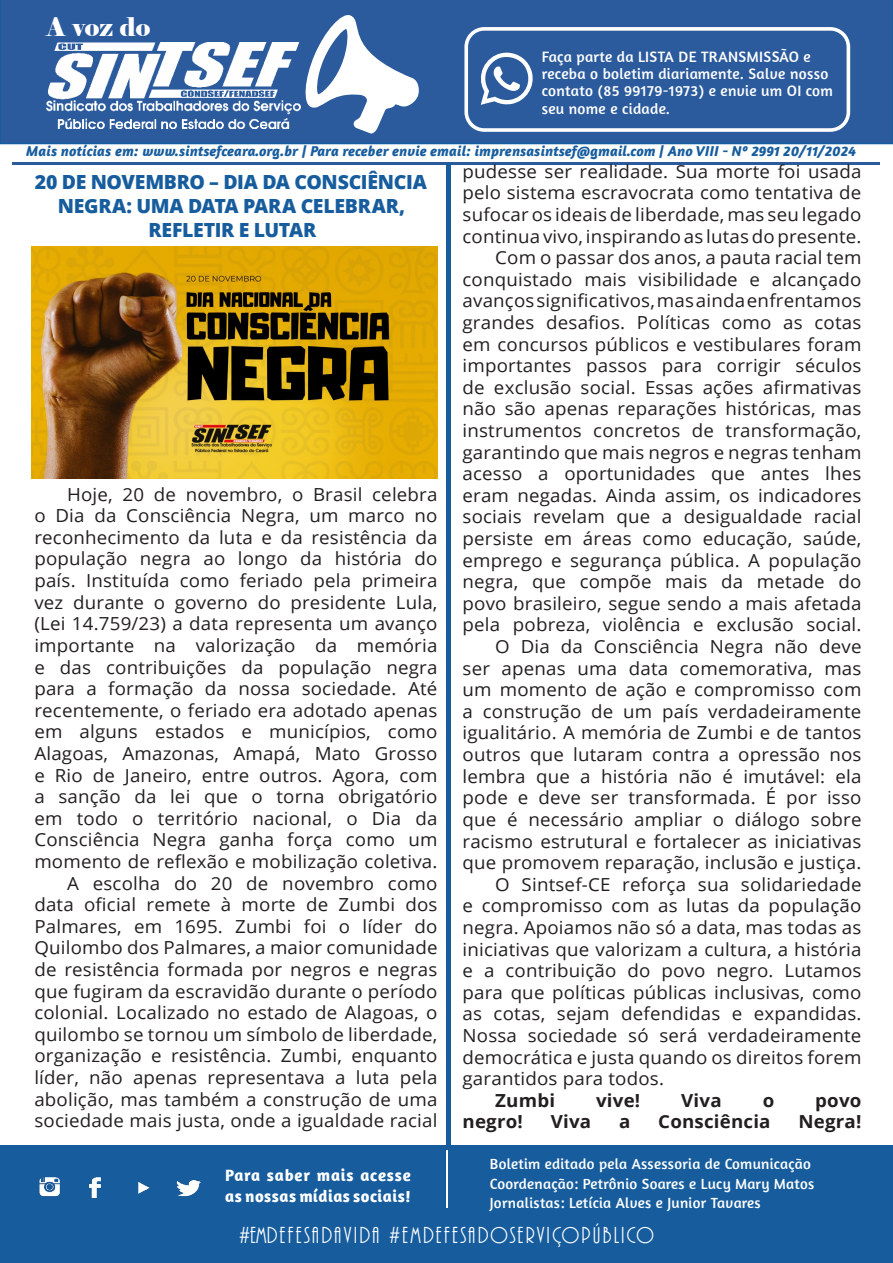
<style>
.page{position:relative;width:893px;height:1263px;background:#fff}
.page>*{position:absolute;margin:0;border:0;box-sizing:border-box;transform-origin:0 0}
.t1{font:25.65px "Elephant";color:#fff}
.t2{font:24px "ARBONNIE";letter-spacing:.09em;color:#fff}
.t3{font:800 19.5px/24px "Open Sans";letter-spacing:-.015em;color:#175d9e;text-align:center}
.t4{font:18px/21.6px "Open Sans";letter-spacing:.01em;color:#231f20;text-align:right;scale:1.04 1}
.t5{font:700 18px "Open Sans";letter-spacing:.01em;color:#231f20;scale:1.04 1}
.t6{font:700 16.8px/20.1px "Amaranth";letter-spacing:.03em;color:#fff}
.t7{font:15.3px/17.4px "Amaranth";letter-spacing:.02em;color:#fff}
.t8{font:15px "Amaranth";letter-spacing:.02em;color:#fff}
.t9{font:italic 700 14.7px "Amaranth";letter-spacing:.01em;color:#175d9e}
</style>
<div class="page">
<div style="left:0;top:0;width:893px;height:144px;background:#2b5b9d"></div>
<svg style="left:302px;top:12px;width:118px;height:122px"></svg>
<div style="left:0;top:1145px;width:893px;height:118px;background:#175d9e"></div>
<img style="left:46px;top:42px;width:254px;height:86px">
<hr style="left:12px;top:162px;width:867px;height:2px;background:#2b5b9d">
<hr style="left:446px;top:1150px;width:2px;height:57px;background:#fff">
<img style="left:39px;top:1177px;width:162px;height:21px">
<div style="left:464px;top:27px;width:386px;height:105px;border:4px solid #fff;border-radius:18px"></div>
<svg style="left:476px;top:53px;width:59px;height:52px"></svg>
<hr style="left:446px;top:163px;width:4px;height:982px;background:#175d9e">
<img style="left:32px;top:246px;width:405px;height:232px">
<p class="t1" style="left:46px;top:11px;width:105px">A voz do</p>
<p class="t7" style="left:542px;top:47px;width:293px">Faça parte da LISTA DE TRANSMISSÃO e receba o boletim diariamente. Salve nosso contato (85 99179-1973) e envie um OI com seu nome e cidade.</p>
<p class="t9" style="left:26px;top:142px;width:832px">Mais notícias em: www.sintsefceara.org.br | Para receber envie email: imprensasintsef@gmail.com | Ano VIII - Nº 2991 20/11/2024</p>
<p class="t3" style="left:35px;top:169px;width:394px">20 DE NOVEMBRO – DIA DA CONSCIÊNCIA<br>NEGRA: UMA DATA PARA CELEBRAR,<br>REFLETIR E LUTAR</p>
<p class="t4" style="left:34px;top:483px;width:389px">Hoje, 20 de novembro, o Brasil celebra<br>o Dia da Consciência Negra, um marco no reconhecimento da luta e da resistência da população negra ao longo da história do país. Instituída como feriado pela primeira vez durante o governo do presidente Lula, (Lei 14.759/23) a data representa um avanço importante na valorização da memória e das contribuições da população negra para a formação da nossa sociedade. Até recentemente, o feriado era adotado apenas em alguns estados e municípios, como Alagoas, Amazonas, Amapá, Mato Grosso e Rio de Janeiro, entre outros. Agora, com a sanção da lei que o torna obrigatório em todo o território nacional, o Dia da Consciência Negra ganha força como um momento de reflexão e mobilização coletiva.<br>A escolha do 20 de novembro como data oficial remete à morte de Zumbi dos Palmares, em 1695. Zumbi foi o líder do Quilombo dos Palmares, a maior comunidade de resistência formada por negros e negras que fugiram da escravidão durante o período colonial. Localizado no estado de Alagoas, o quilombo se tornou um símbolo de liberdade, organização e resistência. Zumbi, enquanto líder, não apenas representava a luta pela abolição, mas também a construção de uma sociedade mais justa, onde a igualdade racial</p>
<p class="t6" style="left:225px;top:1165px;width:187px">Para saber mais acesse as nossas mídias sociais!</p>
<p class="t4" style="left:463px;top:160px;width:385px">pudesse ser realidade. Sua morte foi usada</p>
<p class="t4" style="left:463px;top:182px;width:385px">pelo sistema escravocrata como tentativa de</p>
<p class="t4" style="left:463px;top:203px;width:385px">sufocar os ideais de liberdade, mas seu legado</p>
<p class="t4" style="left:463px;top:225px;width:385px">continua vivo, inspirando as lutas do presente.</p>
<p class="t4" style="left:495px;top:246px;width:354px">Com o passar dos anos, a pauta racial tem</p>
<p class="t4" style="left:463px;top:268px;width:385px">conquistado mais visibilidade e alcançado</p>
<p class="t4" style="left:463px;top:290px;width:385px">avanços significativos, mas ainda enfrentamos</p>
<p class="t4" style="left:463px;top:311px;width:385px">grandes desafios. Políticas como as cotas</p>
<p class="t4" style="left:463px;top:333px;width:385px">em concursos públicos e vestibulares foram</p>
<p class="t4" style="left:463px;top:354px;width:385px">importantes passos para corrigir séculos</p>
<p class="t4" style="left:463px;top:376px;width:385px">de exclusão social. Essas ações afirmativas</p>
<p class="t4" style="left:463px;top:398px;width:385px">não são apenas reparações históricas, mas</p>
<p class="t4" style="left:463px;top:419px;width:385px">instrumentos concretos de transformação,</p>
<p class="t4" style="left:463px;top:441px;width:385px">garantindo que mais negros e negras tenham</p>
<p class="t4" style="left:463px;top:462px;width:385px">acesso a oportunidades que antes lhes</p>
<p class="t4" style="left:463px;top:484px;width:385px">eram negadas. Ainda assim, os indicadores</p>
<p class="t4" style="left:463px;top:506px;width:385px">sociais revelam que a desigualdade racial</p>
<p class="t4" style="left:463px;top:527px;width:385px">persiste em áreas como educação, saúde,</p>
<p class="t4" style="left:463px;top:549px;width:385px">emprego e segurança pública. A população</p>
<p class="t4" style="left:463px;top:570px;width:385px">negra, que compõe mais da metade do</p>
<p class="t4" style="left:463px;top:592px;width:385px">povo brasileiro, segue sendo a mais afetada</p>
<p class="t4" style="left:463px;top:614px;width:385px">pela pobreza, violência e exclusão social.</p>
<p class="t4" style="left:495px;top:635px;width:354px">O Dia da Consciência Negra não deve</p>
<p class="t4" style="left:463px;top:657px;width:385px">ser apenas uma data comemorativa, mas</p>
<p class="t4" style="left:463px;top:678px;width:385px">um momento de ação e compromisso com</p>
<p class="t4" style="left:463px;top:700px;width:385px">a construção de um país verdadeiramente</p>
<p class="t4" style="left:463px;top:722px;width:385px">igualitário. A memória de Zumbi e de tantos</p>
<p class="t4" style="left:463px;top:743px;width:385px">outros que lutaram contra a opressão nos</p>
<p class="t4" style="left:463px;top:765px;width:385px">lembra que a história não é imutável: ela</p>
<p class="t4" style="left:463px;top:786px;width:385px">pode e deve ser transformada. É por isso</p>
<p class="t4" style="left:463px;top:808px;width:385px">que é necessário ampliar o diálogo sobre</p>
<p class="t4" style="left:463px;top:830px;width:385px">racismo estrutural e fortalecer as iniciativas</p>
<p class="t4" style="left:463px;top:851px;width:385px">que promovem reparação, inclusão e justiça.</p>
<p class="t4" style="left:495px;top:873px;width:354px">O Sintsef-CE reforça sua solidariedade</p>
<p class="t4" style="left:463px;top:894px;width:385px">e compromisso com as lutas da população</p>
<p class="t4" style="left:463px;top:916px;width:385px">negra. Apoiamos não só a data, mas todas as</p>
<p class="t4" style="left:463px;top:938px;width:385px">iniciativas que valorizam a cultura, a história</p>
<p class="t4" style="left:463px;top:959px;width:385px">e a contribuição do povo negro. Lutamos</p>
<p class="t4" style="left:463px;top:981px;width:385px">para que políticas públicas inclusivas, como</p>
<p class="t4" style="left:463px;top:1002px;width:385px">as cotas, sejam defendidas e expandidas.</p>
<p class="t4" style="left:463px;top:1024px;width:385px">Nossa sociedade só será verdadeiramente</p>
<p class="t4" style="left:463px;top:1046px;width:385px">democrática e justa quando os direitos forem</p>
<p class="t4" style="left:463px;top:1067px;width:195px">garantidos para todos.</p>
<p class="t5" style="left:495px;top:1087px;width:59px">Zumbi</p>
<p class="t5" style="left:596px;top:1087px;width:44px">vive!</p>
<p class="t5" style="left:681px;top:1087px;width:40px">Viva</p>
<p class="t5" style="left:763px;top:1087px;width:13px">o</p>
<p class="t5" style="left:815px;top:1087px;width:46px">povo</p>
<p class="t5" style="left:463px;top:1109px;width:59px">negro!</p>
<p class="t5" style="left:551px;top:1109px;width:40px">Viva</p>
<p class="t5" style="left:619px;top:1109px;width:12px">a</p>
<p class="t5" style="left:658px;top:1109px;width:110px">Consciência</p>
<p class="t5" style="left:798px;top:1109px;width:62px">Negra!</p>
<p class="t8" style="left:490px;top:1155px;width:323px">Boletim editado pela Assessoria de Comunicação</p>
<p class="t8" style="left:490px;top:1175px;width:326px">Coordenação: Petrônio Soares e Lucy Mary Matos</p>
<p class="t8" style="left:490px;top:1194px;width:272px">Jornalistas: Letícia Alves e Junior Tavares</p>
<p class="t2" style="left:239px;top:1223px;width:416px">#EMDEFESADAVIDA #EMDEFESADOSERVIÇOPÚBLICO</p>
</div>
